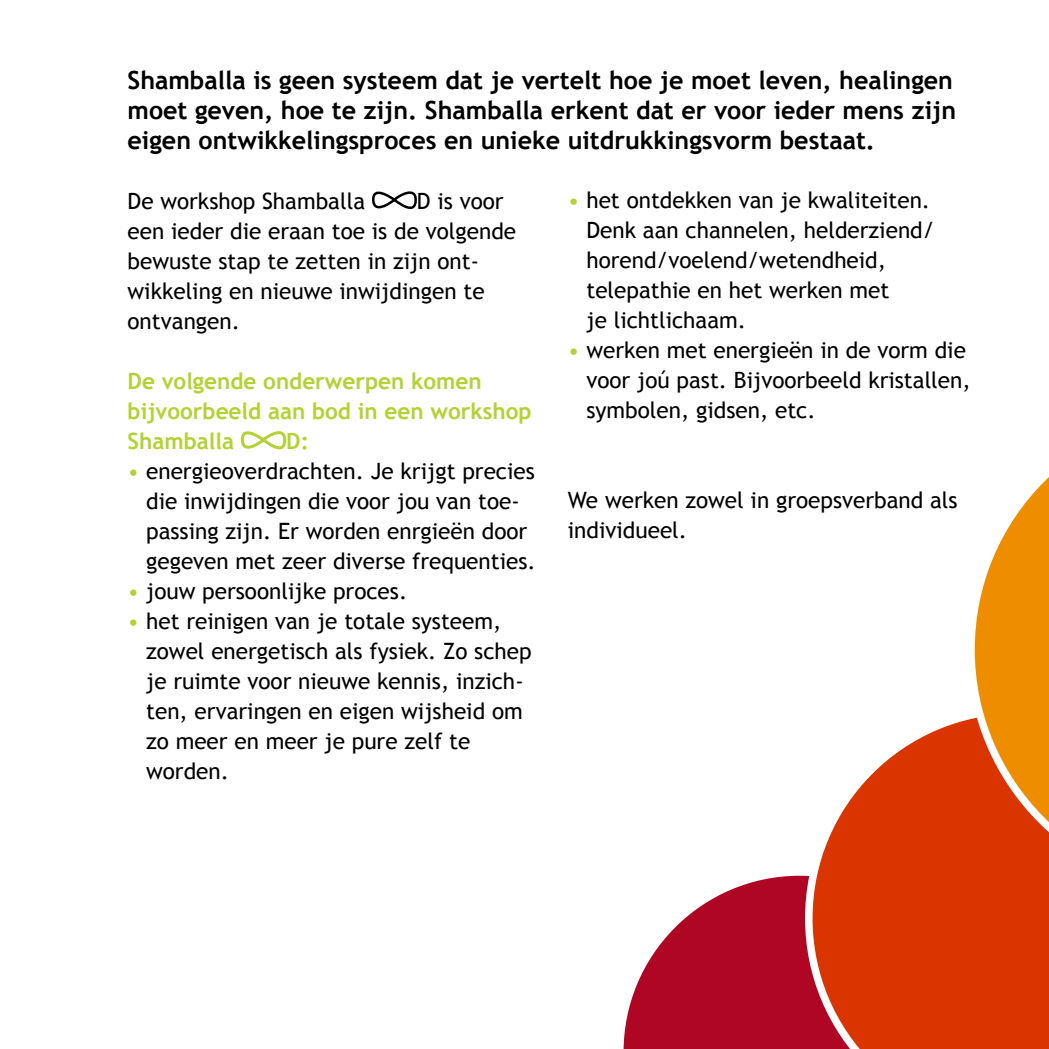
<style>
.page{position:relative;width:1049px;height:1049px;background:#fff}
.page>*{position:absolute;margin:0;border:0;box-sizing:border-box;transform-origin:0 0}
.t1{font:700 25px/30px "Trebuchet MS";color:#000}
.t2{font:22.5px/30px "Trebuchet MS";color:#000}
.t3{font:700 22.5px/30px "Trebuchet MS";color:#b3d234}
.s1{color:#b3d234}
</style>
<div class="page">
<svg style="left:623px;top:875px;width:182px;height:174px"></svg>
<svg style="left:805px;top:720px;width:244px;height:329px"></svg>
<svg style="left:967px;top:477px;width:82px;height:418px"></svg>
<svg style="left:372px;top:191px;width:45px;height:19px"></svg>
<svg style="left:240px;top:431px;width:47px;height:19px"></svg>
<p class="t1" style="left:128px;top:65px;width:830px">Shamballa is geen systeem dat je vertelt hoe je moet leven, healingen moet geven, hoe te zijn. Shamballa erkent dat er voor ieder mens zijn eigen ontwikkelingsproces en unieke uitdrukkingsvorm bestaat.</p>
<p class="t2" style="left:128px;top:186px;width:239px">De workshop Shamballa</p>
<p class="t2" style="left:586px;top:185px;width:350px;text-indent:-19px"><span class="s1">•</span> het ontdekken van je kwaliteiten.<br>Denk aan channelen, helderziend/ horend/voelend/wetendheid, telepathie en het werken met<br>je lichtlichaam.</p>
<p class="t2" style="left:586px;top:335px;width:386px;text-indent:-19px"><span class="s1">•</span> werken met energieën in de vorm die voor joú past. Bijvoorbeeld kristallen, symbolen, gidsen, etc.</p>
<p class="t2" style="left:128px;top:186px;width:390px;text-indent:289px">D is voor een ieder die eraan toe is de volgende bewuste stap te zetten in zijn ont&shy;wikkeling en nieuwe inwijdingen te ontvangen.</p>
<p class="t3" style="left:128px;top:366px;width:406px">De volgende onderwerpen komen bijvoorbeeld aan bod in een workshop<br>Shamballa</p>
<p class="t3" style="left:286px;top:426px;width:24px">D:</p>
<p class="t2" style="left:146px;top:456px;width:391px;text-indent:-19px"><span class="s1">•</span> energieoverdrachten. Je krijgt precies die inwijdingen die voor jou van toe&shy;passing zijn. Er worden enrgieën door gegeven met zeer diverse frequenties.</p>
<p class="t2" style="left:128px;top:576px;width:281px"><span class="s1">•</span> jouw persoonlijke proces.</p>
<p class="t2" style="left:146px;top:606px;width:387px;text-indent:-19px"><span class="s1">•</span> het reinigen van je totale systeem, zowel energetisch als fysiek. Zo schep je ruimte voor nieuwe kennis, inzich&shy;ten, ervaringen en eigen wijsheid om zo meer en meer je pure zelf te worden.</p>
<p class="t2" style="left:568px;top:485px;width:391px">We werken zowel in groepsverband als individueel.</p>
</div>
